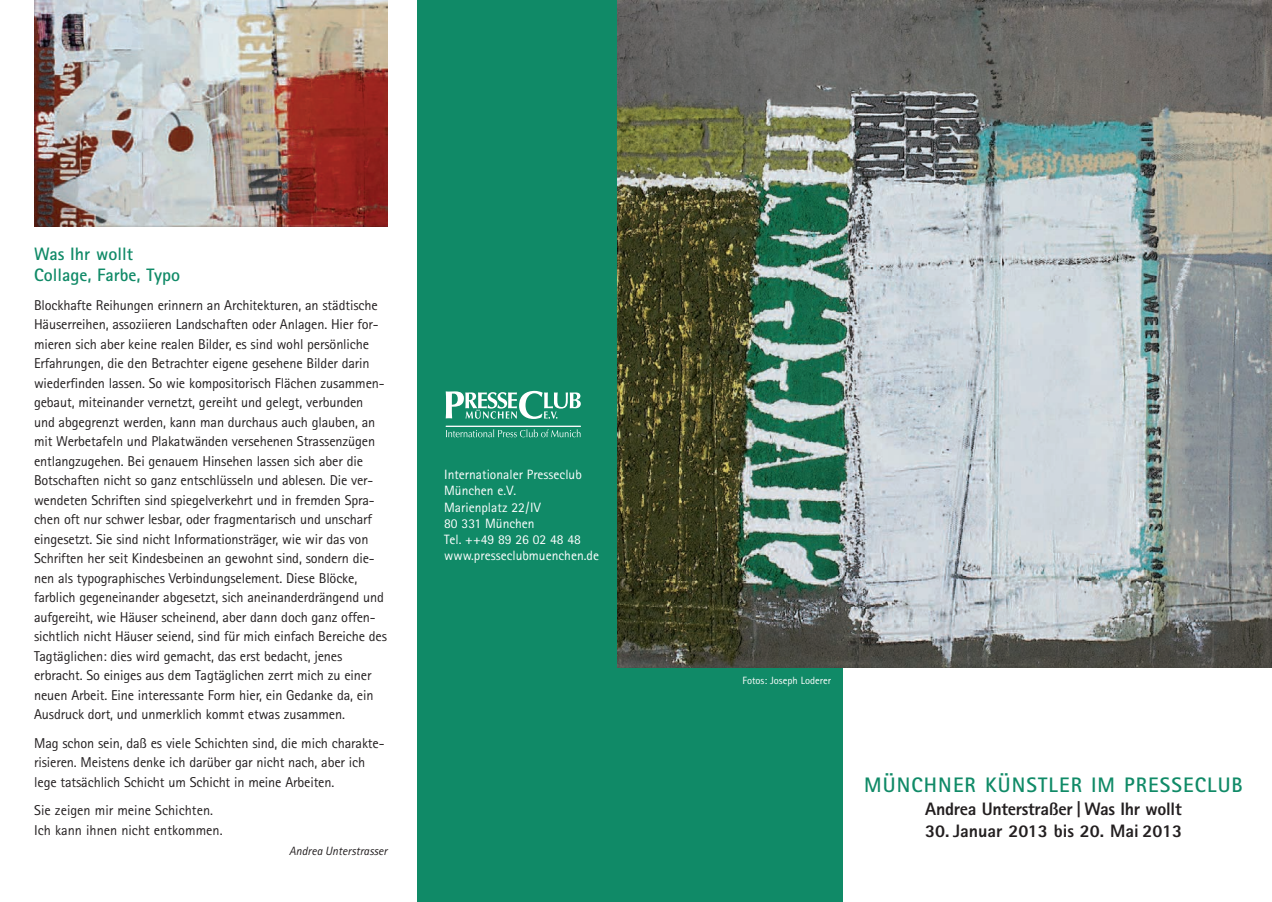
<style>
.page{position:relative;width:1272px;height:902px;background:#fff}
.page>*{position:absolute;margin:0;border:0;box-sizing:border-box;transform-origin:0 0}
.t1{font:700 21px "Rotis Sans Serif";letter-spacing:.055em;color:#108a67}
.t2{font:800 18px "Rotis Sans Serif";letter-spacing:-.015em;color:#231f20}
.t3{font:700 18px/21.6px "Rotis Sans Serif";color:#108a67}
.t4{font:14.25px/19.5px "Rotis Sans Serif";letter-spacing:-.01em;color:#231f20}
.t5{font:13.5px/16.2px "Rotis Sans Serif";color:#fff}
.t6{font:italic 12px "Rotis Sans Serif";color:#231f20}
.t7{font:10.5px "Rotis Sans Serif";color:#fff}
</style>
<div class="page">
<div style="left:417px;top:0;width:425px;height:901px;background:#108a67"></div>
<img style="left:617px;top:0;width:654px;height:668px">
<svg style="left:446px;top:429px;width:134px;height:8px"></svg>
<hr style="left:446px;top:426px;width:134px;height:1px;background:#fff">
<svg style="left:446px;top:391px;width:134px;height:28px"></svg>
<img style="left:34px;top:0;width:353px;height:226px">
<p class="t3" style="left:34px;top:244px;width:147px">Was Ihr wollt<br>Collage, Farbe, Typo</p>
<p class="t4" style="left:34px;top:296px;width:354px">Blockhafte Reihungen erinnern an Architekturen, an städtische Häuserreihen, assoziieren Landschaften oder Anlagen. Hier for&shy;mieren sich aber keine realen Bilder, es sind wohl persönliche Erfahrungen, die den Betrachter eigene gesehene Bilder darin wiederfinden lassen. So wie kompositorisch Flächen zusammen&shy;gebaut, miteinander vernetzt, gereiht und gelegt, verbunden und abgegrenzt werden, kann man durchaus auch glauben, an mit Werbetafeln und Plakatwänden versehenen Strassenzügen entlangzugehen. Bei genauem Hinsehen lassen sich aber die Botschaften nicht so ganz entschlüsseln und ablesen. Die ver&shy;wendeten Schriften sind spiegelverkehrt und in fremden Spra&shy;chen oft nur schwer lesbar, oder fragmentarisch und unscharf eingesetzt. Sie sind nicht Informationsträger, wie wir das von Schriften her seit Kindesbeinen an gewohnt sind, sondern die&shy;nen als typographisches Verbindungselement. Diese Blöcke, farblich gegeneinander abgesetzt, sich aneinanderdrängend und aufgereiht, wie Häuser scheinend, aber dann doch ganz offen&shy;sichtlich nicht Häuser seiend, sind für mich einfach Bereiche des Tagtäglichen: dies wird gemacht, das erst bedacht, jenes erbracht. So einiges aus dem Tagtäglichen zerrt mich zu einer neuen Arbeit. Eine interessante Form hier, ein Gedanke da, ein Ausdruck dort, und unmerklich kommt etwas zusammen.</p>
<p class="t4" style="left:34px;top:734px;width:352px">Mag schon sein, daß es viele Schichten sind, die mich charakte&shy;risieren. Meistens denke ich darüber gar nicht nach, aber ich lege tatsächlich Schicht um Schicht in meine Arbeiten.</p>
<p class="t4" style="left:34px;top:802px;width:190px">Sie zeigen mir meine Schichten.<br>Ich kann ihnen nicht entkommen.</p>
<p class="t6" style="left:289px;top:846px;width:100px">Andrea Unterstrasser</p>
<p class="t5" style="left:444px;top:468px;width:156px">Internationaler Presseclub<br>München e.V.<br>Marienplatz 22/IV<br>80 331 München<br>Tel. ++49 89 26 02 48 48 www.presseclubmuenchen.de</p>
<p class="t7" style="left:742px;top:676px;width:90px">Fotos: Joseph Loderer</p>
<h1 class="t1" style="left:864px;top:777px;width:380px">MÜNCHNER KÜNSTLER IM PRESSECLUB</h1>
<p class="t2" style="left:925px;top:802px;width:258px">Andrea Unterstraßer | Was Ihr wollt</p>
<p class="t2" style="left:925px;top:824px;width:258px">30. Januar 2013 bis 20. Mai 2013</p>
</div>
